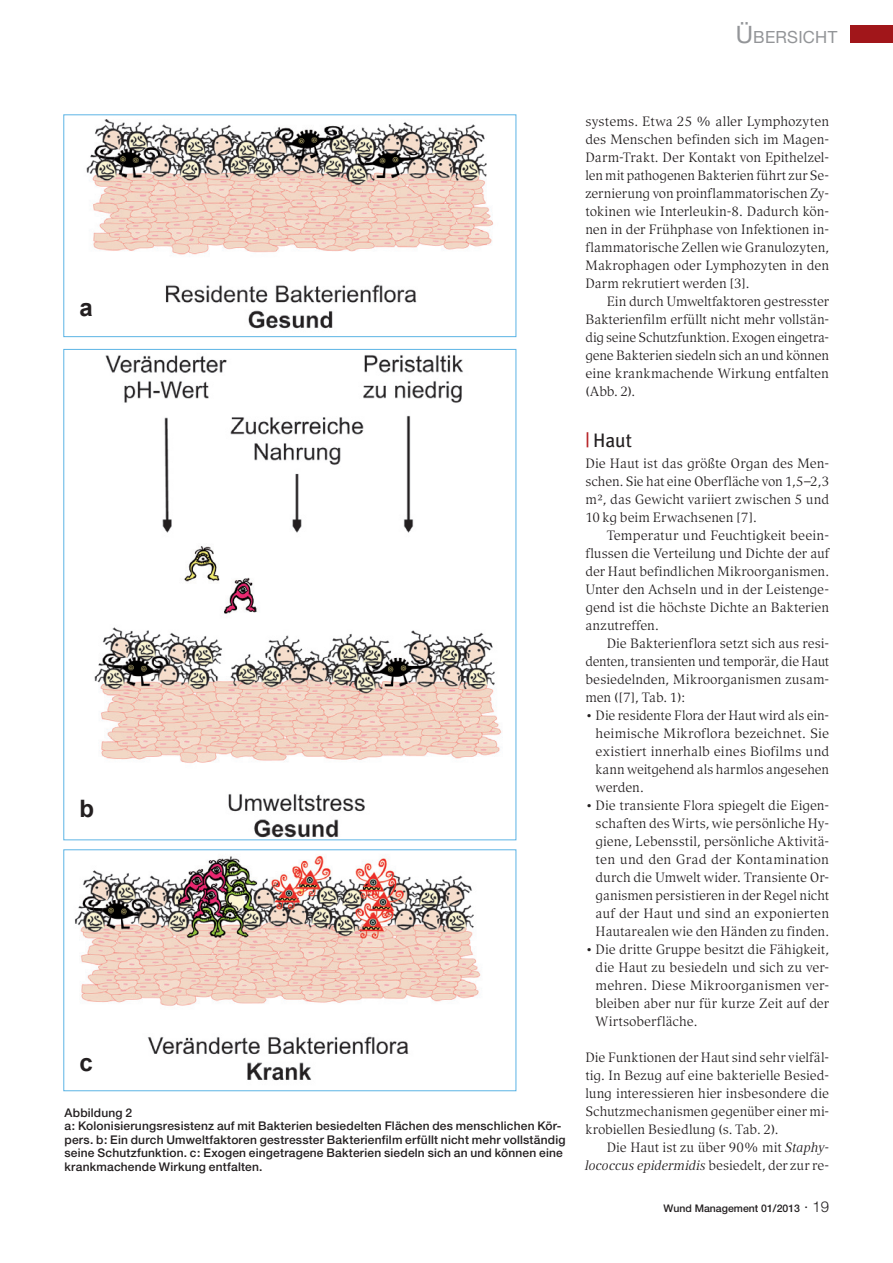
<style>
.page{position:relative;width:893px;height:1263px;background:#fff}
.page>*{position:absolute;margin:0;border:0;box-sizing:border-box;transform-origin:0 0}
.t1{font:700 24px "Arial";color:#231f20}
.t2{font:19.5px "Meta Plus";color:#231f20}
.t3{font:16.8px "Helvetica Neue";letter-spacing:.015em;color:#939598}
.t4{font:13.5px/18px "Compatil Exquisit LT";letter-spacing:-.005em;color:#231f20;text-align:justify}
.t5{font:italic 13.5px "Compatil Text LT Pro";color:#231f20}
.t6{font:500 12px/13.5px "Helvetica Neue";letter-spacing:.015em;color:#231f20}
.t7{font:500 10.5px "Helvetica Neue";color:#231f20}
.s1{font-size:24px}
.s2{color:#b62024}
.s3{font-family:"Compatil Text LT Pro";font-style:italic}
.s4{font-family:"Compatil Exquisit LT";font-style:normal}
.s5{font-weight:300;font-size:15px}
</style>
<div class="page">
<div style="left:850px;top:26px;width:43px;height:17px;background:#a1161a"></div>
<img style="left:94px;top:355px;width:408px;height:483px">
<img style="left:75px;top:855px;width:406px;height:226px">
<div style="left:64px;top:850px;width:452px;height:241px;border:1px solid #5cb4e5"></div>
<img style="left:86px;top:119px;width:407px;height:210px">
<div style="left:64px;top:115px;width:452px;height:222px;border:1px solid #5cb4e5"></div>
<p class="t3" style="left:736px;top:27px;width:103px"><span class="s1">Ü</span>BERSICHT</p>
<h1 class="t1" style="left:79px;top:292px;width:15px">a</h1>
<h1 class="t1" style="left:79px;top:793px;width:16px">b</h1>
<h1 class="t1" style="left:79px;top:1046px;width:15px">c</h1>
<p class="t6" style="left:65px;top:1106px;width:502px">Abbildung 2<br>a: Kolonisierungsresistenz auf mit Bakterien besiedelten Flächen des menschlichen Kör&shy;pers. b: Ein durch Umweltfaktoren gestresster Bakterienfilm erfüllt nicht mehr vollständig seine Schutzfunktion. c: Exogen eingetragene Bakterien siedeln sich an und können eine krankmachende Wirkung entfalten.</p>
<p class="t4" style="left:585px;top:112px;width:245px">systems. Etwa 25 % aller Lymphozyten des Menschen befinden sich im Magen-Darm-Trakt. Der Kontakt von Epithelzel&shy;len mit pathogenen Bakterien führt zur Se&shy;zernierung von proinflammatorischen Zy&shy;tokinen wie Interleukin-8. Dadurch kön&shy;nen in der Frühphase von Infektionen in&shy;flammatorische Zellen wie Granulozyten, Makrophagen oder Lymphozyten in den Darm rekrutiert werden [3].</p>
<p class="t4" style="left:585px;top:292px;width:245px;text-indent:21px">Ein durch Umweltfaktoren gestresster Bakterienfilm erfüllt nicht mehr vollstän&shy;dig seine Schutzfunktion. Exogen eingetra&shy;gene Bakterien siedeln sich an und können eine krankmachende Wirkung entfalten (Abb. 2).</p>
<h2 class="t2" style="left:585px;top:429px;width:48px"><span class="s2">|</span> Haut</h2>
<p class="t4" style="left:585px;top:454px;width:245px">Die Haut ist das größte Organ des Men&shy;schen. Sie hat eine Oberfläche von 1,5–2,3 m², das Gewicht variiert zwischen 5 und 10 kg beim Erwachsenen [7].</p>
<p class="t4" style="left:585px;top:526px;width:245px;text-indent:21px">Temperatur und Feuchtigkeit beein&shy;flussen die Verteilung und Dichte der auf der Haut befindlichen Mikroorganismen.<br>Unter den Achseln und in der Leistenge&shy;gend ist die höchste Dichte an Bakterien anzutreffen.</p>
<p class="t4" style="left:585px;top:634px;width:245px;text-indent:21px">Die Bakterienflora setzt sich aus resi&shy;denten, transienten und temporär, die Haut besiedelnden, Mikroorganismen zusam&shy;men ([7], Tab. 1):</p>
<p class="t4" style="left:596px;top:706px;width:235px;text-indent:-10px">• Die residente Flora der Haut wird als ein&shy;heimische Mikroflora bezeichnet. Sie existiert innerhalb eines Biofilms und kann weitgehend als harmlos angesehen werden.</p>
<p class="t4" style="left:596px;top:796px;width:235px;text-indent:-10px">• Die transiente Flora spiegelt die Eigen&shy;schaften des Wirts, wie persönliche Hy&shy;giene, Lebensstil, persönliche Aktivitä&shy;ten und den Grad der Kontamination durch die Umwelt wider. Transiente Or&shy;ganismen persistieren in der Regel nicht auf der Haut und sind an exponierten Hautarealen wie den Händen zu finden.</p>
<p class="t4" style="left:596px;top:940px;width:235px;text-indent:-10px">• Die dritte Gruppe besitzt die Fähigkeit, die Haut zu besiedeln und sich zu ver&shy;mehren. Diese Mikroorganismen ver&shy;bleiben aber nur für kurze Zeit auf der Wirtsoberfläche.</p>
<p class="t4" style="left:585px;top:1048px;width:245px">Die Funktionen der Haut sind sehr vielfäl&shy;tig. In Bezug auf eine bakterielle Besied&shy;lung interessieren hier insbesondere die Schutzmechanismen gegenüber einer mi&shy;krobiellen Besiedlung (s. Tab. 2).</p>
<p class="t4" style="left:607px;top:1138px;width:224px">Die Haut ist zu über 90% mit <span class="s3">Staphy-</span></p>
<p class="t5" style="left:585px;top:1157px;width:245px">lococcus epidermidis <span class="s4">besiedelt, der zur re-</span></p>
<p class="t7" style="left:663px;top:1201px;width:167px">Wund Management 01/2013 <span class="s5">· 19</span></p>
</div>
